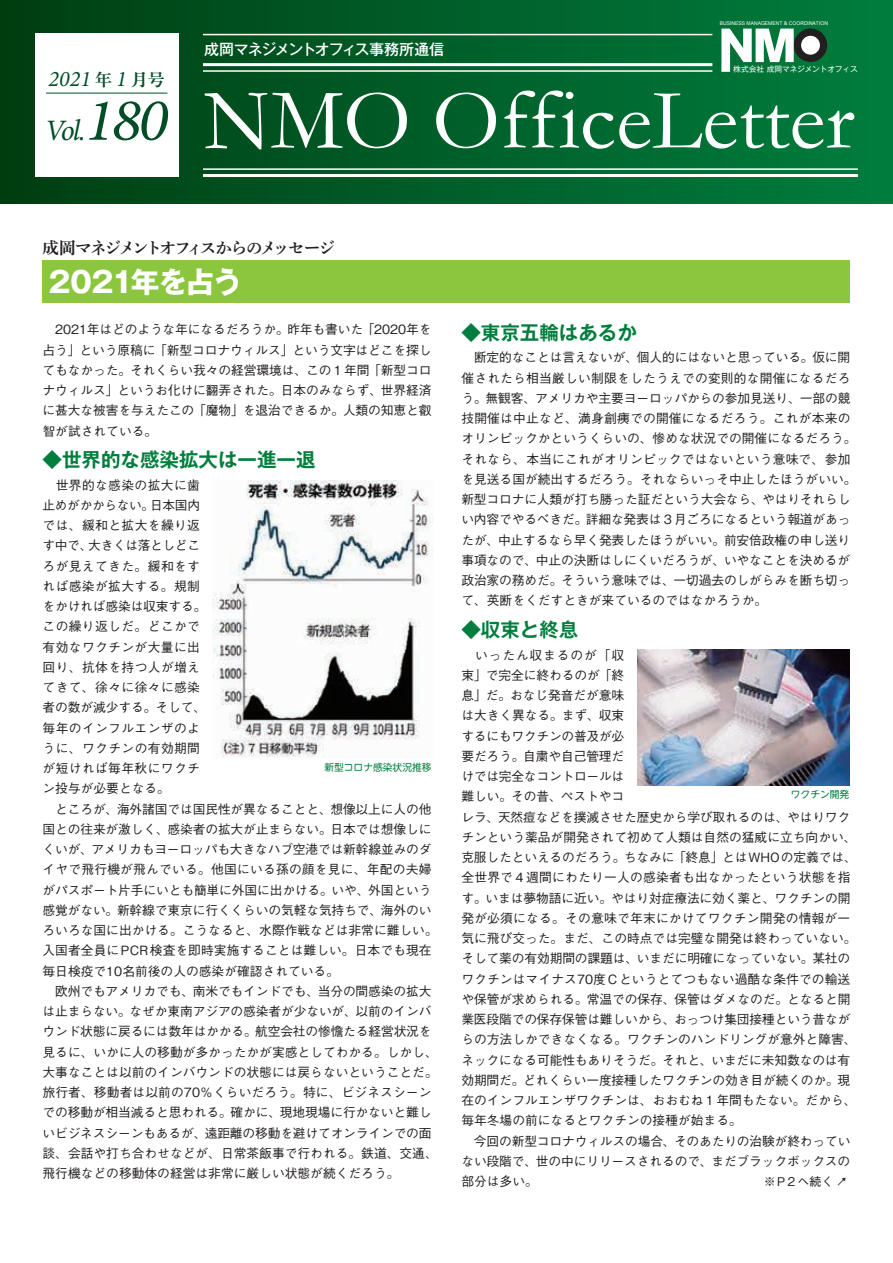
<style>
.page{position:relative;width:893px;height:1263px;background:#fff}
.page>*{position:absolute;margin:0;border:0;box-sizing:border-box;transform-origin:0 0}
.t1{font:87px "Garamond";color:#fff}
.t2{font:italic 29.7px "Minion Pro";color:#004d27}
.t3{font:700 28.95px "Gothic MB101 Pr 6";letter-spacing:-.06em;color:#fff}
.t4{font:italic 22.2px "Minion Pro";color:#004d27}
.t5{font:700 19.5px "Gothic MB101 Pr 6 De";color:#007e3d}
.t6{font:16.5px "Shuei Min Pr 6 B";letter-spacing:-.085em;color:#231f20}
.t7{font:500 15px "Gothic MB101 Pr 6";letter-spacing:-.07em;color:#fff}
.t8{font:500 12.75px/20.2px "Gothic BBB Pr 6";letter-spacing:-.01em;color:#231f20}
.t9{font:500 12px "Gothic BBB Pr 6";color:#231f20}
.t10{font:9.75px "UD Shin M Go Pr 6";color:#007e3d}
.t11{font:7.65px "Gothic MB101 Pro";letter-spacing:-.025em;color:#fff}
.t12{font:5.1px "Arial";letter-spacing:-.005em;color:#fff}
.s1{font-family:"Shuei Min Pr 6 B";font-style:normal;font-size:16.8px}
.s2{font-size:60.3px}
</style>
<div class="page">
<div style="left:0;top:0;width:893px;height:203px;background:linear-gradient(to right,#013f13,#007e3f)"></div>
<div style="left:35px;top:34px;width:143px;height:143px;background:#fff"></div>
<hr style="left:46px;top:93px;width:121px;height:1px;background:#004d27">
<div style="left:794px;top:29px;width:33px;height:33px;background:#231f20;border-radius:50%"></div>
<div style="left:801px;top:36px;width:19px;height:19px;background:#fff;border-radius:50%"></div>
<svg style="left:721px;top:29px;width:73px;height:43px"></svg>
<hr style="left:203px;top:34px;width:509px;height:1px;background:#fff">
<hr style="left:203px;top:70px;width:509px;height:2px;background:#fff">
<hr style="left:203px;top:63px;width:509px;height:3px;background:#fff">
<hr style="left:203px;top:168px;width:655px;height:2px;background:#fff">
<hr style="left:203px;top:174px;width:655px;height:3px;background:#fff">
<img style="left:638px;top:649px;width:211px;height:136px">
<img style="left:213px;top:480px;width:218px;height:277px">
<div style="left:43px;top:261px;width:807px;height:42px;background:#8bc63e"></div>
<h3 class="t4" style="left:49px;top:64px;width:118px">2021 <span class="s1">年</span> 1 <span class="s1">月号</span></h3>
<h2 class="t2" style="left:45px;top:110px;width:125px">Vol.<span class="s2">180</span></h2>
<p class="t12" style="left:720px;top:20px;width:110px">BUSINESS MANAGEMENT &amp; COORDINATION</p>
<p class="t11" style="left:733px;top:62px;width:126px">株式会社 成岡マネジメントオフィス</p>
<p class="t7" style="left:204px;top:37px;width:241px">成岡マネジメントオフィス事務所通信</p>
<h1 class="t1" style="left:204px;top:68px;width:652px">NMO OfficeLetter</h1>
<p class="t6" style="left:43px;top:238px;width:294px">成岡マネジメントオフィスからのメッセージ</p>
<h3 class="t3" style="left:49px;top:258px;width:195px">2021年を占う</h3>
<p class="t8" style="left:43px;top:319px;width:391px;text-align:justify">　2021年はどのような年になるだろうか。昨年も書いた「2020年を占う」という原稿に「新型コロナウィルス」という文字はどこを探してもなかった。それくらい我々の経営環境は、この１年間「新型コロナウィルス」というお化けに翻弄された。日本のみならず、世界経済に甚大な被害を与えたこの「魔物」を退治できるか。人類の知恵と叡智が試されている。</p>
<h3 class="t5" style="left:43px;top:444px;width:274px">◆世界的な感染拡大は一進一退</h3>
<p class="t8" style="left:43px;top:474px;width:397px">　世界的な感染の拡大に歯<br>止めがかからない。日本国内<br>では、緩和と拡大を繰り返<br>す中で、大きくは落としどこ<br>ろが見えてきた。緩和をす<br>れば感染が拡大する。規制<br>をかければ感染は収束する。<br>この繰り返しだ。どこかで<br>有効なワクチンが大量に出<br>回り、抗体を持つ人が増え<br>てきて、徐々に徐々に感染<br>者の数が減少する。そして、<br>毎年のインフルエンザのよ<br>うに、ワクチンの有効期間<br>が短ければ毎年秋にワクチ<br>ン投与が必要となる。<br>　ところが、海外諸国では国民性が異なることと、想像以上に人の他国との往来が激しく、感染者の拡大が止まらない。日本では想像しにくいが、アメリカもヨーロッパも大きなハブ空港では新幹線並みのダイヤで飛行機が飛んでいる。他国にいる孫の顔を見に、年配の夫婦がパスポート片手にいとも簡単に外国に出かける。いや、外国という感覚がない。新幹線で東京に行くくらいの気軽な気持ちで、海外のいろいろな国に出かける。こうなると、水際作戦などは非常に難しい。入国者全員にPCR検査を即時実施することは難しい。日本でも現在毎日検疫で10名前後の人の感染が確認されている。<br>　欧州でもアメリカでも、南米でもインドでも、当分の間感染の拡大は止まらない。なぜか東南アジアの感染者が少ないが、以前のインバウンド状態に戻るには数年はかかる。航空会社の惨憺たる経営状況を見るに、いかに人の移動が多かったかが実感としてわかる。しかし、大事なことは以前のインバウンドの状態には戻らないということだ。旅行者、移動者は以前の70％くらいだろう。特に、ビジネスシーンでの移動が相当減ると思われる。確かに、現地現場に行かないと難しいビジネスシーンもあるが、遠距離の移動を避けてオンラインでの面談、会話や打ち合わせなどが、日常茶飯事で行われる。鉄道、交通、飛行機などの移動体の経営は非常に厳しい状態が続くだろう。</p>
<p class="t10" style="left:324px;top:760px;width:109px">新型コロナ感染状況推移</p>
<h3 class="t5" style="left:461px;top:317px;width:177px">◆東京五輪はあるか</h3>
<p class="t8" style="left:461px;top:347px;width:397px">　断定的なことは言えないが、個人的にはないと思っている。仮に開催されたら相当厳しい制限をしたうえでの変則的な開催になるだろう。無観客、アメリカや主要ヨーロッパからの参加見送り、一部の競技開催は中止など、満身創痍での開催になるだろう。これが本来のオリンピックかというくらいの、惨めな状況での開催になるだろう。それなら、本当にこれがオリンピックではないという意味で、参加を見送る国が続出するだろう。それならいっそ中止したほうがいい。新型コロナに人類が打ち勝った証だという大会なら、やはりそれらしい内容でやるべきだ。詳細な発表は３月ごろになるという報道があったが、中止するなら早く発表したほうがいい。前安倍政権の申し送り事項なので、中止の決断はしにくいだろうが、いやなことを決めるが政治家の務めだ。そういう意味では、一切過去のしがらみを断ち切って、英断をくだすときが来ているのではなかろうか。</p>
<h3 class="t5" style="left:461px;top:614px;width:118px">◆収束と終息</h3>
<p class="t8" style="left:461px;top:644px;width:397px">　いったん収まるのが「収<br>束」で完全に終わるのが「終<br>息」だ。おなじ発音だが意味<br>は大きく異なる。まず、収束<br>するにもワクチンの普及が必<br>要だろう。自粛や自己管理だ<br>けでは完全なコントロールは<br>難しい。その昔、ペストやコ<br>レラ、天然痘などを撲滅させた歴史から学び取れるのは、やはりワクチンという薬品が開発されて初めて人類は自然の猛威に立ち向かい、克服したといえるのだろう。ちなみに「終息」とはWHOの定義では、全世界で４週間にわたり一人の感染者も出なかったという状態を指す。いまは夢物語に近い。やはり対症療法に効く薬と、ワクチンの開発が必須になる。その意味で年末にかけてワクチン開発の情報が一気に飛び交った。まだ、この時点では完璧な開発は終わっていない。そして薬の有効期間の課題は、いまだに明確になっていない。某社のワクチンはマイナス70度Cというとてつもない過酷な条件での輸送や保管が求められる。常温での保存、保管はダメなのだ。となると開業医段階での保存保管は難しいから、おっつけ集団接種という昔ながらの方法しかできなくなる。ワクチンのハンドリングが意外と障害、ネックになる可能性もありそうだ。それと、いまだに未知数なのは有効期間だ。どれくらい一度接種したワクチンの効き目が続くのか。現在のインフルエンザワクチンは、おおむね１年間もたない。だから、毎年冬場の前になるとワクチンの接種が始まる。<br>　今回の新型コロナウィルスの場合、そのあたりの治験が終わっていない段階で、世の中にリリースされるので、まだブラックボックスの部分は多い。</p>
<p class="t10" style="left:791px;top:786px;width:60px">ワクチン開発</p>
<p class="t9" style="left:764px;top:1172px;width:71px">※P２へ続く</p>
</div>
